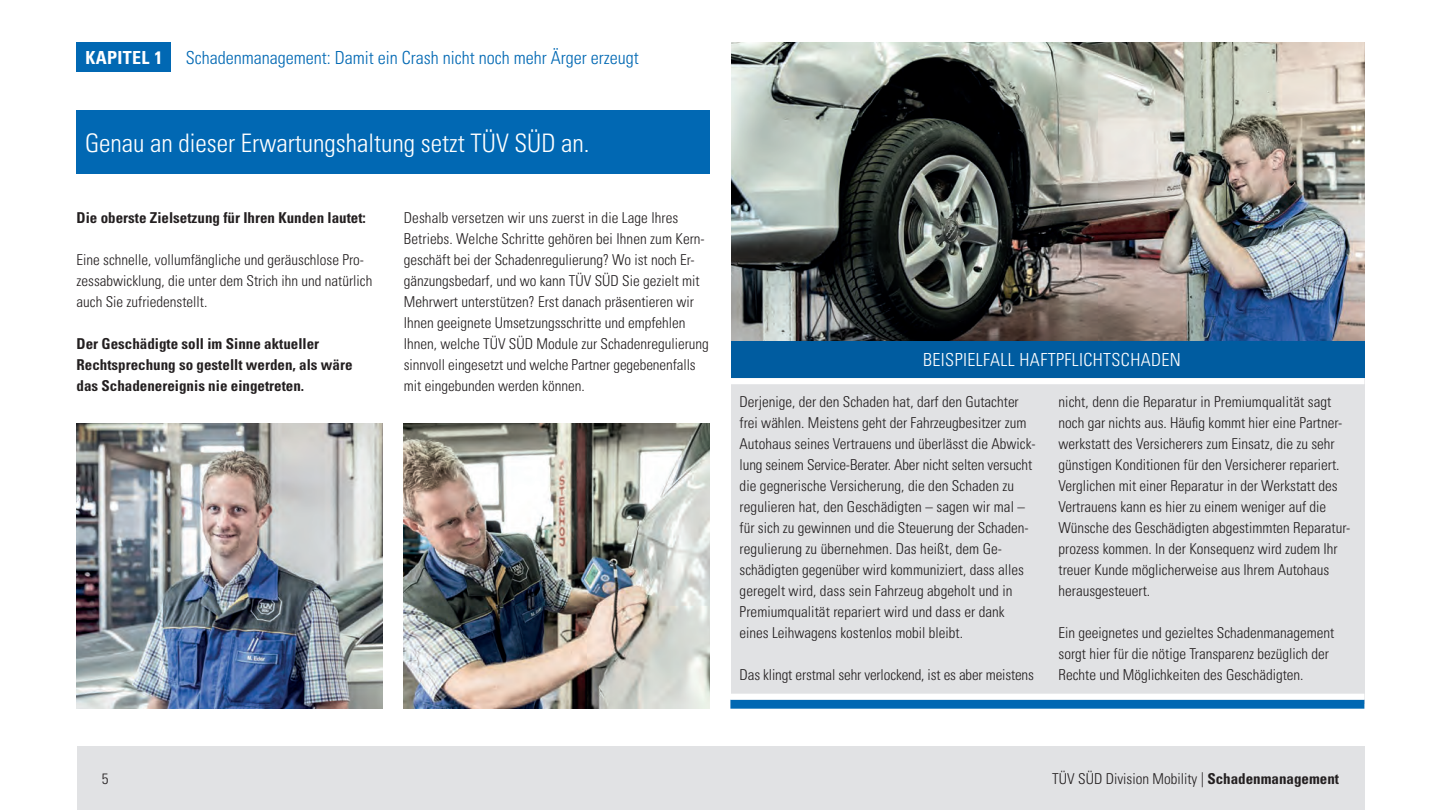
<style>
.page{position:relative;width:1441px;height:810px;background:#fff}
.page>*{position:absolute;margin:0;border:0;box-sizing:border-box;transform-origin:0 0}
.t1{font:25.5px "Univers LTCYR 47 Light Cond";color:#fff}
.t2{font:18px "Univers LTCYR 47 Light Cond";color:#0168b3}
.t3{font:18px "Univers LTCYR 47 Light Cond";letter-spacing:.02em;color:#fff}
.t4{font:18px "Univers LTCYR 67 Bold Cond";letter-spacing:.02em;color:#fff}
.t5{font:15px/21px "Univers LTCYR 47 Light Cond";color:#231f20}
.t6{font:15px/21px "Univers LTCYR 67 Bold Cond";color:#231f20}
.s1{font-family:"Univers LTCYR 67 Bold Cond"}
</style>
<div class="page">
<div style="left:731px;top:276px;width:632px;height:428px;background:#e1e2e4"></div>
<div style="left:731px;top:340px;width:632px;height:38px;background:#005ca0"></div>
<div style="left:730px;top:700px;width:633px;height:9px;background:#0168b3"></div>
<div style="left:77px;top:43px;width:94px;height:29px;background:#0168b3"></div>
<div style="left:77px;top:110px;width:632px;height:63px;background:#0168b3"></div>
<img style="left:731px;top:43px;width:632px;height:297px">
<div style="left:730px;top:378px;width:633px;height:6px;background:#fff"></div>
<div style="left:730px;top:694px;width:633px;height:6px;background:#fff"></div>
<img style="left:77px;top:423px;width:305px;height:286px">
<img style="left:404px;top:423px;width:305px;height:286px">
<div style="left:77px;top:747px;width:1286px;height:63px;background:#e1e2e4"></div>
<p class="t4" style="left:85px;top:47px;width:78px">KAPITEL 1</p>
<p class="t2" style="left:186px;top:45px;width:454px">Schadenmanagement: Damit ein Crash nicht noch mehr Ärger erzeugt</p>
<h1 class="t1" style="left:85px;top:126px;width:506px">Genau an dieser Erwartungshaltung setzt TÜV SÜD an.</h1>
<p class="t6" style="left:77px;top:207px;width:291px">Die oberste Zielsetzung für Ihren Kunden lautet:</p>
<p class="t5" style="left:77px;top:249px;width:297px">Eine schnelle, vollumfängliche und geräuschlose Pro&shy;zessabwicklung, die unter dem Strich ihn und natürlich auch Sie zufriedenstellt.</p>
<p class="t6" style="left:77px;top:333px;width:277px">Der Geschädigte soll im Sinne aktueller<br>Rechtsprechung so gestellt werden, als wäre das Schadenereignis nie eingetreten.</p>
<p class="t5" style="left:404px;top:207px;width:306px">Deshalb versetzen wir uns zuerst in die Lage Ihres Betriebs. Welche Schritte gehören bei Ihnen zum Kern&shy;geschäft bei der Schadenregulierung? Wo ist noch Er&shy;gänzungsbedarf, und wo kann TÜV SÜD Sie gezielt mit Mehrwert unterstützen? Erst danach präsentieren wir Ihnen geeignete Umsetzungsschritte und empfehlen Ihnen, welche TÜV SÜD Module zur Schadenregulierung sinnvoll eingesetzt und welche Partner gegebenenfalls mit eingebunden werden können.</p>
<p class="t3" style="left:923px;top:348px;width:259px">BEISPIELFALL HAFTPFLICHTSCHADEN</p>
<p class="t5" style="left:739px;top:390px;width:297px">Derjenige, der den Schaden hat, darf den Gutachter frei wählen. Meistens geht der Fahrzeugbesitzer zum Autohaus seines Vertrauens und überlässt die Abwick&shy;lung seinem Service-Berater. Aber nicht selten versucht die gegnerische Versicherung, die den Schaden zu regulieren hat, den Geschädigten – sagen wir mal – für sich zu gewinnen und die Steuerung der Schaden&shy;regulierung zu übernehmen. Das heißt, dem Ge&shy;schädigten gegenüber wird kommuniziert, dass alles geregelt wird, dass sein Fahrzeug abgeholt und in Premiumqualität repariert wird und dass er dank eines Leihwagens kostenlos mobil bleibt.</p>
<p class="t5" style="left:739px;top:663px;width:296px">Das klingt erstmal sehr verlockend, ist es aber meistens</p>
<p class="t5" style="left:1058px;top:390px;width:293px">nicht, denn die Reparatur in Premiumqualität sagt noch gar nichts aus. Häufig kommt hier eine Partner&shy;werkstatt des Versicherers zum Einsatz, die zu sehr günstigen Konditionen für den Versicherer repariert.<br>Verglichen mit einer Reparatur in der Werkstatt des Vertrauens kann es hier zu einem weniger auf die Wünsche des Geschädigten abgestimmten Reparatur&shy;prozess kommen. In der Konsequenz wird zudem Ihr treuer Kunde möglicherweise aus Ihrem Autohaus herausgesteuert.</p>
<p class="t5" style="left:1058px;top:621px;width:277px">Ein geeignetes und gezieltes Schadenmanagement sorgt hier für die nötige Transparenz bezüglich der<br>Rechte und Möglichkeiten des Geschädigten.</p>
<p class="t5" style="left:102px;top:768px;width:8px">5</p>
<p class="t5" style="left:1052px;top:768px;width:288px">TÜV SÜD Division Mobility | <span class="s1">Schadenmanagement</span></p>
</div>
